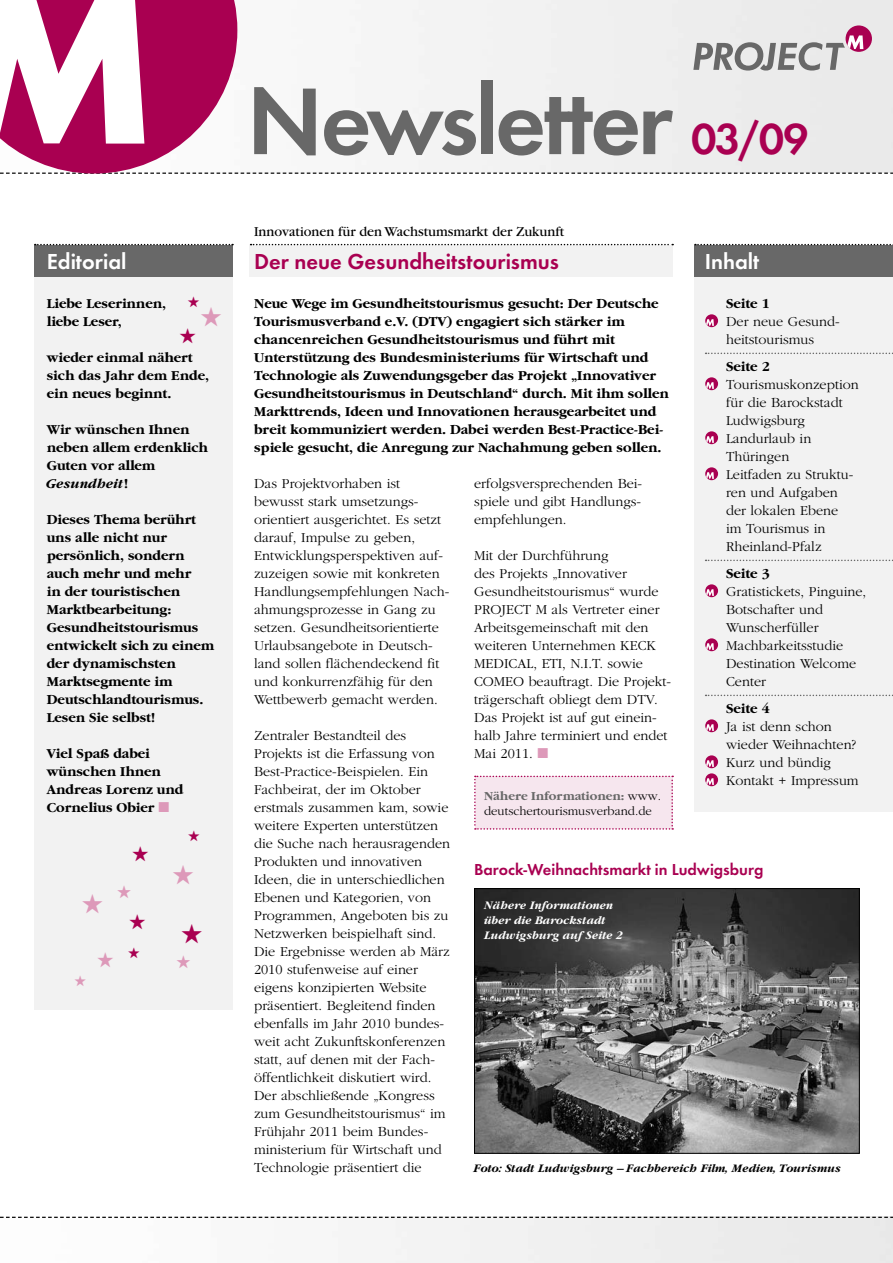
<style>
.page{position:relative;width:893px;height:1263px;background:#fff}
.page>*{position:absolute;margin:0;border:0;box-sizing:border-box;transform-origin:0 0}
.t1{font:600 98.25px "Futura T";letter-spacing:-.035em;color:#686868}
.t2{font:600 22.5px "Futura T";color:#a90051}
.t3{font:600 22.5px "Futura T";color:#fff}
.t4{font:600 16.5px "Futura T";color:#a90051}
.t5{font:300 14.25px/18px "Garamond";color:#000}
.t6{font:700 14.25px/18px "Garamond";color:#000}
.t7{font:14.25px "Garamond";color:#000}
.t8{font:300 12.75px/15.3px "Garamond";color:#000}
.t9{font:italic 700 12px/15px "Garamond";color:#fff}
.t10{font:italic 700 12px "Garamond";color:#000}
.s1{font-style:italic}
.s2{color:#dd99b9}
.s3{font-size:45px;color:#a90051}
.s4{font-weight:700;color:#686868}
</style>
<div class="page">
<div style="left:250px;top:245px;width:423px;height:31px;background:#f2f2f2"></div>
<div style="left:34px;top:272px;width:199px;height:738px;background:#f2f2f2"></div>
<div style="left:34px;top:245px;width:199px;height:31px;background:#686868"></div>
<svg style="left:0;top:0;width:893px;height:174px"></svg>
<img style="left:0;top:1216px;width:893px;height:47px">
<svg style="left:0;top:1217px;width:893px;height:1px"></svg>
<svg style="left:35px;top:244px;width:198px;height:1px"></svg>
<svg style="left:251px;top:244px;width:422px;height:1px"></svg>
<div style="left:474px;top:776px;width:199px;height:54px;background:#f6e6ee"></div>
<img style="left:476px;top:890px;width:382px;height:262px">
<div style="left:474px;top:888px;width:386px;height:266px;border:1px solid #000"></div>
<div style="left:694px;top:272px;width:199px;height:540px;background:#f2f2f2"></div>
<div style="left:694px;top:245px;width:199px;height:31px;background:#686868"></div>
<svg style="left:695px;top:244px;width:198px;height:1px"></svg>
<svg style="left:705px;top:314px;width:13px;height:13px"></svg>
<svg style="left:706px;top:319px;width:8px;height:7px"></svg>
<svg style="left:705px;top:377px;width:13px;height:13px"></svg>
<svg style="left:706px;top:382px;width:8px;height:7px"></svg>
<svg style="left:705px;top:431px;width:13px;height:13px"></svg>
<svg style="left:706px;top:436px;width:8px;height:7px"></svg>
<svg style="left:705px;top:467px;width:13px;height:13px"></svg>
<svg style="left:706px;top:472px;width:8px;height:7px"></svg>
<svg style="left:705px;top:584px;width:13px;height:13px"></svg>
<svg style="left:706px;top:589px;width:8px;height:7px"></svg>
<svg style="left:705px;top:638px;width:13px;height:13px"></svg>
<svg style="left:706px;top:643px;width:8px;height:7px"></svg>
<svg style="left:705px;top:719px;width:13px;height:13px"></svg>
<svg style="left:706px;top:724px;width:8px;height:7px"></svg>
<svg style="left:705px;top:755px;width:13px;height:13px"></svg>
<svg style="left:706px;top:760px;width:8px;height:7px"></svg>
<svg style="left:705px;top:773px;width:13px;height:13px"></svg>
<svg style="left:706px;top:778px;width:8px;height:7px"></svg>
<svg style="left:706px;top:353px;width:187px;height:1px"></svg>
<svg style="left:706px;top:560px;width:187px;height:1px"></svg>
<svg style="left:706px;top:695px;width:187px;height:1px"></svg>
<h2 class="t3" style="left:47px;top:248px;width:81px">Editorial</h2>
<p class="t6" style="left:47px;top:294px;width:121px">Liebe Leserinnen, liebe Leser,</p>
<p class="t6" style="left:47px;top:348px;width:164px">wieder einmal nähert sich das Jahr dem Ende, ein neues beginnt.</p>
<p class="t6" style="left:47px;top:420px;width:163px">Wir wünschen Ihnen neben allem erdenklich<br>Guten vor allem<br><span class="s1">Gesundheit</span>!</p>
<p class="t6" style="left:47px;top:510px;width:169px">Dieses Thema berührt uns alle nicht nur persönlich, sondern auch mehr und mehr<br>in der touristischen<br>Marktbearbeitung:<br>Gesundheitstourismus entwickelt sich zu einem der dynamischsten<br>Marktsegmente im<br>Deutschlandtourismus.<br>Lesen Sie selbst!</p>
<p class="t6" style="left:47px;top:744px;width:138px">Viel Spaß dabei wünschen Ihnen<br>Andreas Lorenz und<br>Cornelius Obier <span class="s2">■</span></p>
<h1 class="t1" style="left:247px;top:63px;width:563px">Newsletter <span class="s3">03/09</span></h1>
<p class="t7" style="left:254px;top:224px;width:312px">Innovationen für den Wachstumsmarkt der Zukunft</p>
<h2 class="t2" style="left:254px;top:248px;width:306px">Der neue Gesundheitstourismus</h2>
<p class="t6" style="left:254px;top:294px;width:416px">Neue Wege im Gesundheitstourismus gesucht: Der Deutsche Tourismusverband e.V. (DTV) engagiert sich stärker im chancenreichen Gesundheitstourismus und führt mit Unterstützung des Bundesministeriums für Wirtschaft und Technologie als Zuwendungsgeber das Projekt „Innovativer Gesundheitstourismus in Deutschland“ durch. Mit ihm sollen Markttrends, Ideen und Innovationen herausgearbeitet und breit kommuniziert werden. Dabei werden Best-Practice-Bei&shy;spiele gesucht, die Anregung zur Nachahmung geben sollen.</p>
<p class="t5" style="left:254px;top:474px;width:197px">Das Projektvorhaben ist bewusst stark umsetzungs&shy;orientiert ausgerichtet. Es setzt darauf, Impulse zu geben,<br>Entwicklungsperspektiven auf&shy;zuzeigen sowie mit konkreten<br>Handlungsempfehlungen Nach&shy;ahmungsprozesse in Gang zu setzen. Gesundheitsorientierte<br>Urlaubsangebote in Deutsch&shy;land sollen flächendeckend fit und konkurrenzfähig für den<br>Wettbewerb gemacht werden.</p>
<p class="t5" style="left:254px;top:726px;width:198px">Zentraler Bestandteil des<br>Projekts ist die Erfassung von<br>Best-Practice-Beispielen. Ein<br>Fachbeirat, der im Oktober erstmals zusammen kam, sowie weitere Experten unterstützen die Suche nach herausragenden<br>Produkten und innovativen<br>Ideen, die in unterschiedlichen<br>Ebenen und Kategorien, von<br>Programmen, Angeboten bis zu<br>Netzwerken beispielhaft sind.<br>Die Ergebnisse werden ab März<br>2010 stufenweise auf einer eigens konzipierten Website präsentiert. Begleitend finden ebenfalls im Jahr 2010 bundes&shy;weit acht Zukunftskonferenzen statt, auf denen mit der Fach&shy;öffentlichkeit diskutiert wird.<br>Der abschließende „Kongress zum Gesundheitstourismus“ im<br>Frühjahr 2011 beim Bundes&shy;ministerium für Wirtschaft und<br>Technologie präsentiert die</p>
<h2 class="t3" style="left:705px;top:248px;width:56px">Inhalt</h2>
<p class="t6" style="left:726px;top:294px;width:45px">Seite 1</p>
<p class="t5" style="left:726px;top:312px;width:115px">Der neue Gesund&shy;heitstourismus</p>
<p class="t6" style="left:726px;top:357px;width:45px">Seite 2</p>
<p class="t5" style="left:726px;top:375px;width:134px">Tourismuskonzeption für die Barockstadt<br>Ludwigsburg<br>Landurlaub in<br>Thüringen<br>Leitfaden zu Struktu&shy;ren und Aufgaben der lokalen Ebene<br>im Tourismus in<br>Rheinland-Pfalz</p>
<p class="t6" style="left:726px;top:564px;width:45px">Seite 3</p>
<p class="t5" style="left:726px;top:582px;width:142px">Gratistickets, Pinguine,<br>Botschafter und<br>Wunscherfüller<br>Machbarkeitsstudie<br>Destination Welcome<br>Center</p>
<p class="t6" style="left:726px;top:699px;width:45px">Seite 4</p>
<p class="t5" style="left:726px;top:717px;width:134px">Ja ist denn schon wieder Weihnachten?<br>Kurz und bündig<br>Kontakt + Impressum</p>
<p class="t5" style="left:474px;top:474px;width:169px;text-align:justify">erfolgsversprechenden Bei&shy;spiele und gibt Handlungs&shy;empfehlungen.</p>
<p class="t5" style="left:474px;top:546px;width:199px">Mit der Durchführung<br>des Projekts „Innovativer<br>Gesundheitstourismus“ wurde<br>PROJECT M als Vertreter einer<br>Arbeitsgemeinschaft mit den weiteren Unternehmen KECK<br>MEDICAL, ETI, N.I.T. sowie<br>COMEO beauftragt. Die Projekt&shy;trägerschaft obliegt dem DTV.<br>Das Projekt ist auf gut einein&shy;halb Jahre terminiert und endet<br>Mai 2011. <span class="s2">■</span></p>
<p class="t8" style="left:484px;top:788px;width:178px"><span class="s4">Nähere Informationen:</span> www. deutschertourismusverband.de</p>
<p class="t4" style="left:474px;top:859px;width:291px">Barock-Weihnachtsmarkt in Ludwigsburg</p>
<p class="t9" style="left:485px;top:897px;width:140px">Nähere Informationen über die Barockstadt<br>Ludwigsburg auf Seite 2</p>
<p class="t10" style="left:474px;top:1161px;width:369px">Foto: Stadt Ludwigsburg – Fachbereich Film, Medien, Tourismus</p>
</div>
